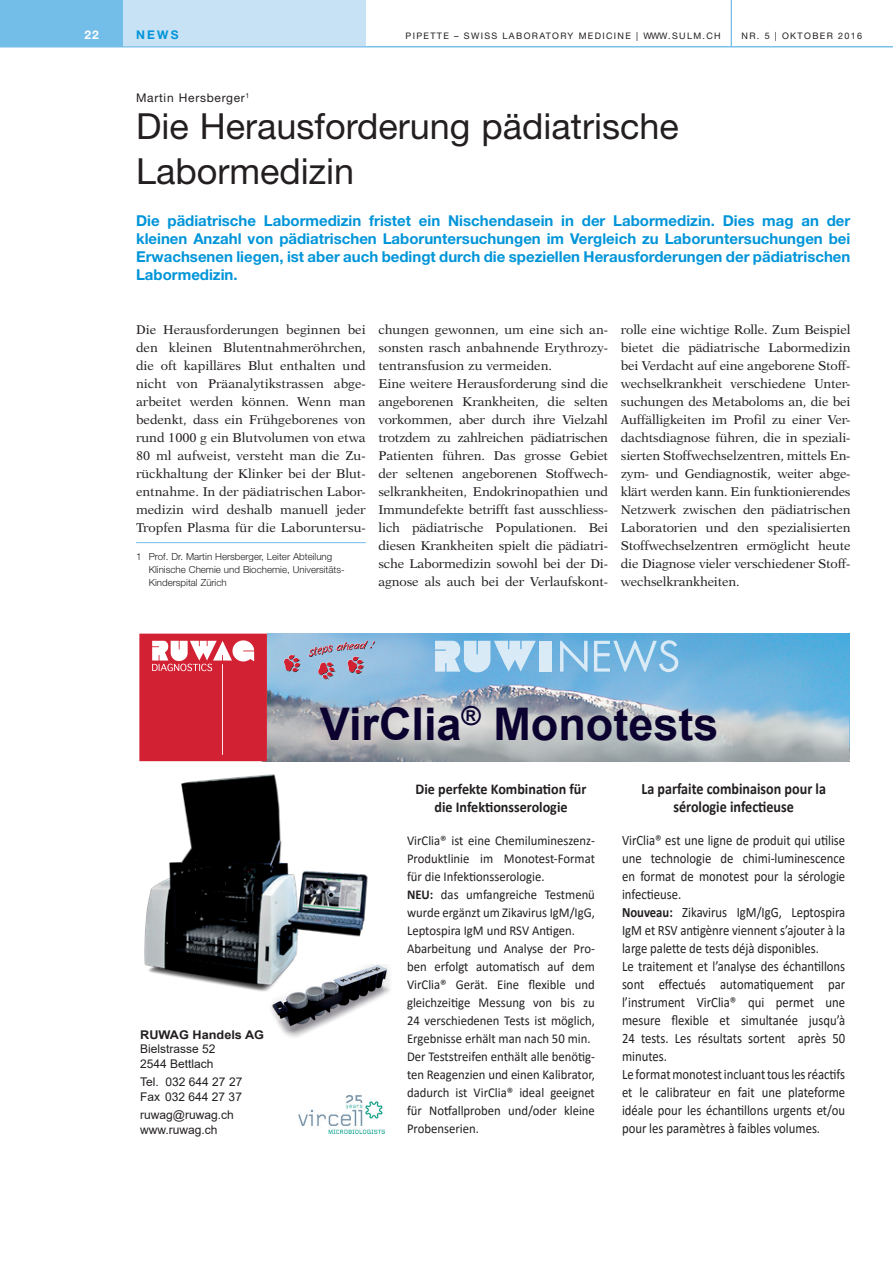
<style>
.page{position:relative;width:893px;height:1263px;background:#fff}
.page>*{position:absolute;margin:0;border:0;box-sizing:border-box;transform-origin:0 0}
.t1{font:700 45px "Arial";color:#0c0230}
.t2{font:36px/45px "Helvetica Neue";color:#231f20}
.t3{font:700 15.9px/18px "Calibri";color:#231f20;text-align:center;scale:.89 1}
.t4{font:700 15px/18px "Helvetica Neue";color:#0095d9;text-align:justify}
.t5{font:700 15px/18px "Calibri";color:#231f20;text-align:center;scale:.94 1}
.t6{font:14.25px/18px "Calibri";color:#231f20;scale:.89 1}
.t7{font:13.5px/18px "Calibri";color:#231f20;scale:.94 1}
.t8{font:12.75px/18px "New Aster";letter-spacing:-.01em;color:#231f20;text-align:justify}
.t9{font:12px/14.4px "Arial";color:#231f20}
.t10{font:12px "Helvetica Neue";letter-spacing:.06em;color:#231f20}
.t11{font:700 12px "Arial";color:#231f20;scale:1.06 1}
.t12{font:700 12px "Helvetica Neue";color:#0095d9}
.t13{font:700 12px "Helvetica Neue";color:#fff}
.t14{font:300 9.75px/13px "Helvetica Neue";color:#231f20}
.t15{font:9px "Helvetica Neue";letter-spacing:.15em;color:#231f20}
.s1{font-weight:700}
</style>
<div class="page">
<div style="left:0;top:0;width:286px;height:47px;background:#73bde9"></div>
<div style="left:123px;top:0;width:243px;height:47px;background:#c7e2f5"></div>
<hr style="left:0;top:46px;width:893px;height:1px;background:#73bde9">
<hr style="left:731px;top:0;width:1px;height:47px;background:#73bde9">
<img style="left:271px;top:964px;width:119px;height:74px">
<img style="left:267px;top:634px;width:582px;height:127px">
<svg style="left:284px;top:640px;width:91px;height:39px;background:#a1a4c0"></svg>
<svg style="left:139px;top:634px;width:128px;height:127px;background:#d73849"></svg>
<div style="left:539px;top:641px;width:13px;height:31px;background:#daebf6"></div>
<svg style="left:435px;top:641px;width:101px;height:31px;background:#b6d7ee"></svg>
<svg style="left:560px;top:641px;width:27px;height:31px"></svg>
<svg style="left:594px;top:640px;width:84px;height:32px;background:#8cc2e4"></svg>
<img style="left:299px;top:1096px;width:85px;height:37px">
<img style="left:144px;top:774px;width:228px;height:228px">
<hr style="left:136px;top:542px;width:230px;height:1px;background:#73bde9">
<p class="t13" style="left:84px;top:27px;width:16px">22</p>
<p class="t12" style="left:136px;top:27px;width:44px">NEWS</p>
<p class="t15" style="left:405px;top:30px;width:317px">PIPETTE – SWISS LABORATORY MEDICINE | WWW.SULM.CH</p>
<p class="t15" style="left:742px;top:30px;width:122px">NR. 5 | OKTOBER 2016</p>
<p class="t10" style="left:136px;top:91px;width:115px">Martin Hersberger<sup>1</sup></p>
<h2 class="t2" style="left:136px;top:103px;width:544px">Die Herausforderung pädiatrische<br>Labormedizin</h2>
<p class="t4" style="left:136px;top:211px;width:716px">Die pädiatrische Labormedizin fristet ein Nischendasein in der Labormedizin. Dies mag an der kleinen Anzahl von pädiatrischen Laboruntersuchungen im Vergleich zu Laboruntersuchungen bei Erwachsenen liegen, ist aber auch bedingt durch die speziellen Herausforderungen der pädiatrischen Labormedizin.</p>
<p class="t8" style="left:136px;top:321px;width:231px">Die Herausforderungen beginnen bei den kleinen Blutentnahmeröhrchen, die oft kapilläres Blut enthalten und nicht von Präanalytikstrassen abge&shy;arbeitet werden können. Wenn man bedenkt, dass ein Frühgeborenes von rund 1000 g ein Blutvolumen von etwa 80 ml aufweist, versteht man die Zu&shy;rückhaltung der Klinker bei der Blut&shy;entnahme. In der pädiatrischen Labor&shy;medizin wird deshalb manuell jeder Tropfen Plasma für die Laboruntersu-</p>
<p class="t8" style="left:378px;top:321px;width:231px;text-align:left">chungen gewonnen, um eine sich an&shy;sonsten rasch anbahnende Erythrozy&shy;tentransfusion zu vermeiden.<br>Eine weitere Herausforderung sind die angeborenen Krankheiten, die selten vorkommen, aber durch ihre Vielzahl trotzdem zu zahlreichen pädiatrischen Patienten führen. Das grosse Gebiet der seltenen angeborenen Stoffwech&shy;selkrankheiten, Endokrinopathien und Immundefekte betrifft fast ausschliess&shy;lich pädiatrische Populationen. Bei diesen Krankheiten spielt die pädiatri&shy;sche Labormedizin sowohl bei der Di&shy;agnose als auch bei der Verlaufskont-</p>
<p class="t8" style="left:621px;top:321px;width:231px">rolle eine wichtige Rolle. Zum Beispiel bietet die pädiatrische Labormedizin bei Verdacht auf eine angeborene Stoff&shy;wechselkrankheit verschiedene Unter&shy;suchungen des Metaboloms an, die bei Auffälligkeiten im Profil zu einer Ver&shy;dachtsdiagnose führen, die in speziali&shy;sierten Stoffwechselzentren, mittels En&shy;zym- und Gendiagnostik, weiter abge&shy;klärt werden kann. Ein funktionierendes Netzwerk zwischen den pädiatrischen Laboratorien und den spezialisierten Stoffwechselzentren ermöglicht heute die Diagnose vieler verschiedener Stoff&shy;wechselkrankheiten.</p>
<p class="t14" style="left:149px;top:550px;width:197px;text-indent:-13px">1 Prof. Dr. Martin Hersberger, Leiter Abteilung<br>Klinische Chemie und Biochemie, Universitäts-<br>Kinderspital Zürich</p>
<p class="t11" style="left:140px;top:1026px;width:118px">RUWAG Handels AG</p>
<p class="t9" style="left:140px;top:1042px;width:77px">Bielstrasse 52<br>2544 Bettlach</p>
<p class="t9" style="left:140px;top:1075px;width:104px">Tel. 032 644 27 27<br>Fax 032 644 27 37</p>
<p class="t9" style="left:140px;top:1108px;width:95px">ruwag@ruwag.ch www.ruwag.ch</p>
<h1 class="t1" style="left:320px;top:693px;width:400px">VirClia<sup>®</sup> Monotests</h1>
<p class="t5" style="left:416px;top:780px;width:183px">Die perfekte Kombination für die Infektionsserologie</p>
<p class="t7" style="left:407px;top:831px;width:201px">VirClia® ist eine Chemilumineszenz-Produktlinie im Monotest-Format für die Infektionsserologie.<br><span class="s1">NEU:</span> das umfangreiche Testmenü wurde ergänzt um Zikavirus IgM/IgG, Leptospira IgM und RSV Antigen.<br>Abarbeitung und Analyse der Pro&shy;ben erfolgt automatisch auf dem VirClia® Gerät. Eine flexible und gleichzeitige Messung von bis zu 24 verschiedenen Tests ist möglich, Ergebnisse erhält man nach 50 min.<br>Der Teststreifen enthält alle benötig&shy;ten Reagenzien und einen Kalibrator, dadurch ist VirClia® ideal geeignet für Notfallproben und/oder kleine Probenserien.</p>
<p class="t3" style="left:641px;top:779px;width:209px">La parfaite combinaison pour la sérologie infectieuse</p>
<p class="t6" style="left:622px;top:831px;width:252px">VirClia® est une ligne de produit qui utilise une technologie de chimi-luminescence en format de monotest pour la sérologie infectieuse.<br><span class="s1">Nouveau:</span> Zikavirus IgM/IgG, Leptospira IgM et RSV antigènre viennent s’ajouter à la large palette de tests déjà disponibles.<br>Le traitement et l’analyse des échantillons sont effectués automatiquement par l’instrument VirClia® qui permet une mesure flexible et simultanée jusqu’à 24 tests. Les résultats sortent après 50 minutes.<br>Le format monotest incluant tous les réactifs et le calibrateur en fait une plateforme idéale pour les échantillons urgents et/ou pour les paramètres à faibles volumes.</p>
</div>
